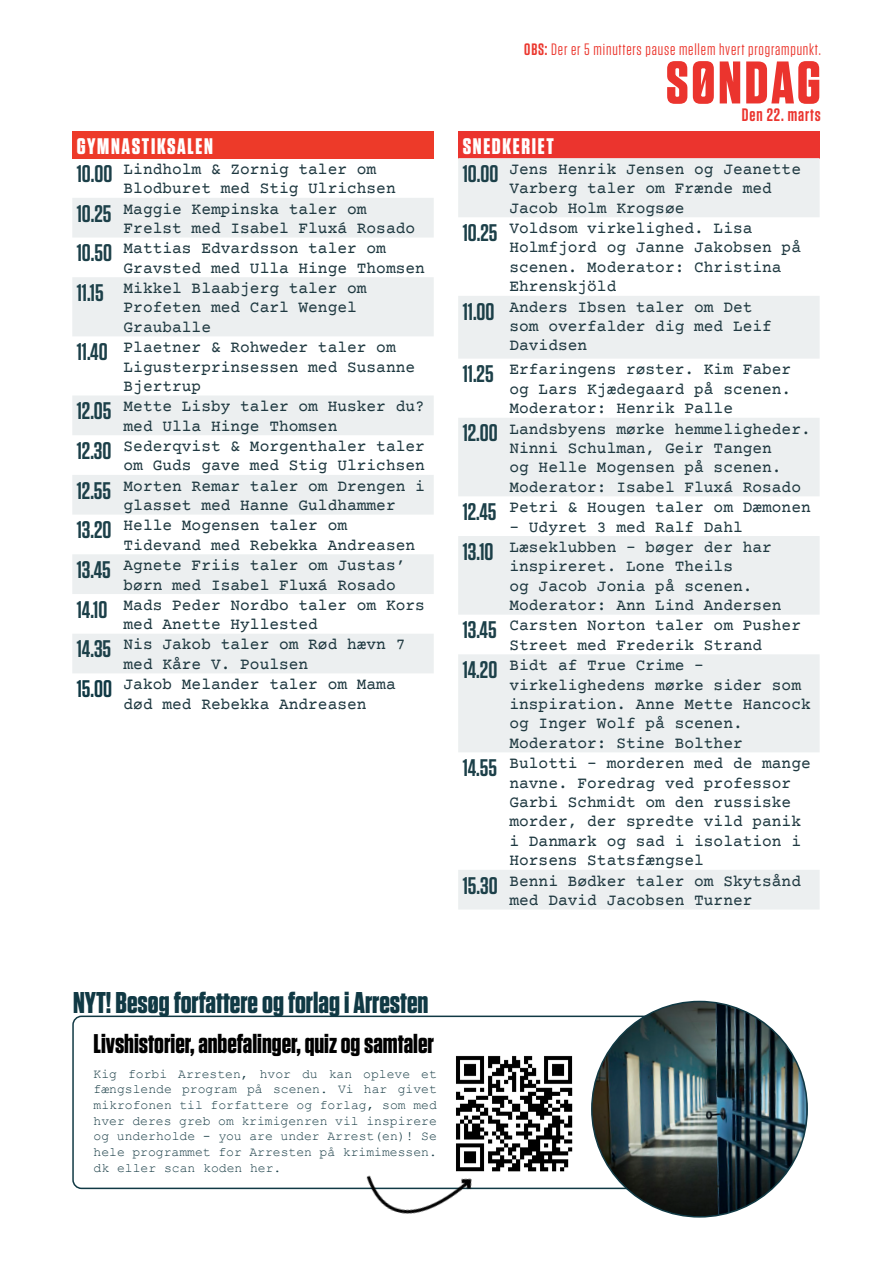
<style>
.page{position:relative;width:893px;height:1263px;background:#fff}
.page>*{position:absolute;margin:0;border:0;box-sizing:border-box;transform-origin:0 0}
.Overskrift_2{font:700 60px "Tungsten";letter-spacing:.05em;color:#eb342e}
.t1{font:700 30px "Tungsten";color:#103944}
.t2{font:700 27px "Tungsten";color:#000}
.Tabel-celle{font:600 24px "Tungsten";color:#1c4049}
.Tabel-celle-2{font:600 24px "Tungsten";color:#103944}
.Tabel-hoved{font:700 22.5px "Tungsten";letter-spacing:.075em;color:#fff}
.Overskrift_2-2{font:600 18px "Tungsten";letter-spacing:.05em;color:#eb342e}
.Overskrift_2-3{font:16.5px "Tungsten";letter-spacing:.05em;color:#eb372e}
.Tabel-celle-3{font:16.2px/19.5px "Courier Prime";color:#1e3840}
.Tabel-celle-4{font:13.05px/15.6px "Courier New";color:#1c4049;text-align:justify}
.s1{font-weight:600}
</style>
<div class="page">
<div style="left:72px;top:1015px;width:652px;height:174px;border:2px solid #103944;border-radius:9px"></div>
<img style="left:592px;top:1001px;width:215px;height:216px;border-radius:108px">
<img style="left:456px;top:1055px;width:117px;height:117px">
<img style="left:335px;top:1109px;width:160px;height:105px">
<div style="left:72px;top:131px;width:362px;height:27px;background:#ed3a29"></div>
<svg style="left:72px;top:198px;width:362px;height:475px;fill:#eceff0"></svg>
<div style="left:458px;top:131px;width:362px;height:27px;background:#eb342e"></div>
<svg style="left:458px;top:158px;width:362px;height:751px;fill:#eceff0"></svg>
<p class="Tabel-hoved" style="left:77px;top:134px;width:138px">GYMNASTIKSALEN</p>
<p class="Tabel-celle" style="left:77px;top:161px;width:37px">10.00</p>
<p class="Tabel-celle-3" style="left:124px;top:160px;width:274px">Lindholm &amp; Zornig taler om<br>Blodburet med Stig Ulrichsen</p>
<p class="Tabel-celle" style="left:77px;top:201px;width:36px">10.25</p>
<p class="Tabel-celle-3" style="left:124px;top:200px;width:293px">Maggie Kempinska taler om<br>Frelst med Isabel Fluxá Rosado</p>
<p class="Tabel-celle" style="left:77px;top:240px;width:37px">10.50</p>
<p class="Tabel-celle-3" style="left:124px;top:240px;width:303px">Mattias Edvardsson taler om<br>Gravsted med Ulla Hinge Thomsen</p>
<p class="Tabel-celle" style="left:77px;top:280px;width:28px">11.15</p>
<p class="Tabel-celle-3" style="left:124px;top:279px;width:245px">Mikkel Blaabjerg taler om<br>Profeten med Carl Wengel<br>Grauballe</p>
<p class="Tabel-celle" style="left:77px;top:339px;width:32px">11.40</p>
<p class="Tabel-celle-3" style="left:124px;top:339px;width:293px">Plaetner &amp; Rohweder taler om<br>Ligusterprinsessen med Susanne<br>Bjertrup</p>
<p class="Tabel-celle" style="left:77px;top:398px;width:36px">12.05</p>
<p class="Tabel-celle-3" style="left:124px;top:398px;width:303px">Mette Lisby taler om Husker du? med Ulla Hinge Thomsen</p>
<p class="Tabel-celle" style="left:77px;top:438px;width:36px">12.30</p>
<p class="Tabel-celle-3" style="left:124px;top:437px;width:303px">Sederqvist &amp; Morgenthaler taler om Guds gave med Stig Ulrichsen</p>
<p class="Tabel-celle" style="left:77px;top:478px;width:36px">12.55</p>
<p class="Tabel-celle-3" style="left:124px;top:477px;width:303px">Morten Remar taler om Drengen i glasset med Hanne Guldhammer</p>
<p class="Tabel-celle" style="left:77px;top:517px;width:36px">13.20</p>
<p class="Tabel-celle-3" style="left:124px;top:517px;width:293px">Helle Mogensen taler om<br>Tidevand med Rebekka Andreasen</p>
<p class="Tabel-celle" style="left:77px;top:557px;width:35px">13.45</p>
<p class="Tabel-celle-3" style="left:124px;top:556px;width:283px">Agnete Friis taler om Justas’ børn med Isabel Fluxá Rosado</p>
<p class="Tabel-celle" style="left:77px;top:597px;width:32px">14.10</p>
<p class="Tabel-celle-3" style="left:124px;top:596px;width:303px">Mads Peder Nordbo taler om Kors med Anette Hyllested</p>
<p class="Tabel-celle" style="left:77px;top:636px;width:36px">14.35</p>
<p class="Tabel-celle-3" style="left:124px;top:636px;width:283px">Nis Jakob taler om Rød hævn 7 med Kåre V. Poulsen</p>
<p class="Tabel-celle-2" style="left:77px;top:676px;width:37px">15.00</p>
<p class="Tabel-celle-3" style="left:124px;top:676px;width:274px">Jakob Melander taler om Mama død med Rebekka Andreasen</p>
<p class="Overskrift_2-3" style="left:524px;top:40px;width:298px"><span class="s1">OBS:</span> Der er 5 minutters pause mellem hvert programpunkt.</p>
<p class="Overskrift_2" style="left:666px;top:51px;width:156px">SØNDAG</p>
<p class="Overskrift_2-2" style="left:742px;top:106px;width:80px">Den 22. marts</p>
<p class="Tabel-hoved" style="left:463px;top:134px;width:93px">SNEDKERIET</p>
<p class="Tabel-celle" style="left:463px;top:161px;width:37px">10.00</p>
<p class="Tabel-celle-3" style="left:509px;top:160px;width:293px">Jens Henrik Jensen og Jeanette<br>Varberg taler om Frænde med<br>Jacob Holm Krogsøe</p>
<p class="Tabel-celle" style="left:463px;top:220px;width:36px">10.25</p>
<p class="Tabel-celle-3" style="left:509px;top:219px;width:293px">Voldsom virkelighed. Lisa<br>Holmfjord og Janne Jakobsen på scenen. Moderator: Christina<br>Ehrenskjöld</p>
<p class="Tabel-celle" style="left:463px;top:299px;width:33px">11.00</p>
<p class="Tabel-celle-3" style="left:509px;top:298px;width:264px">Anders Ibsen taler om Det som overfalder dig med Leif<br>Davidsen</p>
<p class="Tabel-celle" style="left:463px;top:361px;width:32px">11.25</p>
<p class="Tabel-celle-3" style="left:509px;top:361px;width:283px;text-align:justify">Erfaringens røster. Kim Faber og Lars Kjædegaard på scenen.<br>Moderator: Henrik Palle</p>
<p class="Tabel-celle" style="left:463px;top:420px;width:37px">12.00</p>
<p class="Tabel-celle-3" style="left:509px;top:420px;width:303px">Landsbyens mørke hemmeligheder.<br>Ninni Schulman, Geir Tangen<br>og Helle Mogensen på scenen.<br>Moderator: Isabel Fluxá Rosado</p>
<p class="Tabel-celle" style="left:463px;top:499px;width:35px">12.45</p>
<p class="Tabel-celle-3" style="left:509px;top:498px;width:303px">Petri &amp; Hougen taler om Dæmonen</p>
<p class="Tabel-celle-3" style="left:509px;top:518px;width:235px">- Udyret 3 med Ralf Dahl</p>
<p class="Tabel-celle" style="left:463px;top:539px;width:32px">13.10</p>
<p class="Tabel-celle-3" style="left:509px;top:538px;width:274px">Læseklubben - bøger der har inspireret. Lone Theils<br>og Jacob Jonia på scenen.<br>Moderator: Ann Lind Andersen</p>
<p class="Tabel-celle" style="left:463px;top:617px;width:35px">13.45</p>
<p class="Tabel-celle-3" style="left:509px;top:617px;width:293px">Carsten Norton taler om Pusher<br>Street med Frederik Strand</p>
<p class="Tabel-celle" style="left:463px;top:657px;width:36px">14.20</p>
<p class="Tabel-celle-3" style="left:509px;top:656px;width:303px">Bidt af True Crime – virkelighedens mørke sider som inspiration. Anne Mette Hancock og Inger Wolf på scenen.<br>Moderator: Stine Bolther</p>
<p class="Tabel-celle" style="left:463px;top:755px;width:36px">14.55</p>
<p class="Tabel-celle-3" style="left:509px;top:754px;width:303px">Bulotti - morderen med de mange navne. Foredrag ved professor<br>Garbi Schmidt om den russiske morder, der spredte vild panik i Danmark og sad i isolation i<br>Horsens Statsfængsel</p>
<p class="Tabel-celle" style="left:463px;top:872px;width:36px">15.30</p>
<p class="Tabel-celle-3" style="left:509px;top:872px;width:293px">Benni Bødker taler om Skytsånd med David Jacobsen Turner</p>
<p class="t1" style="left:73px;top:986px;width:357px">NYT! Besøg forfattere og forlag i Arresten</p>
<p class="t2" style="left:94px;top:1029px;width:342px">Livshistorier, anbefalinger, quiz og samtaler</p>
<p class="Tabel-celle-4" style="left:94px;top:1065px;width:345px">Kig forbi Arresten, hvor du kan opleve et fængslende program på scenen. Vi har givet mikrofonen til forfattere og forlag, som med hver deres greb om krimigenren vil inspirere og underholde - you are under Arrest(en)! Se hele programmet for Arresten på krimimessen. dk eller scan koden her.</p>
</div>
